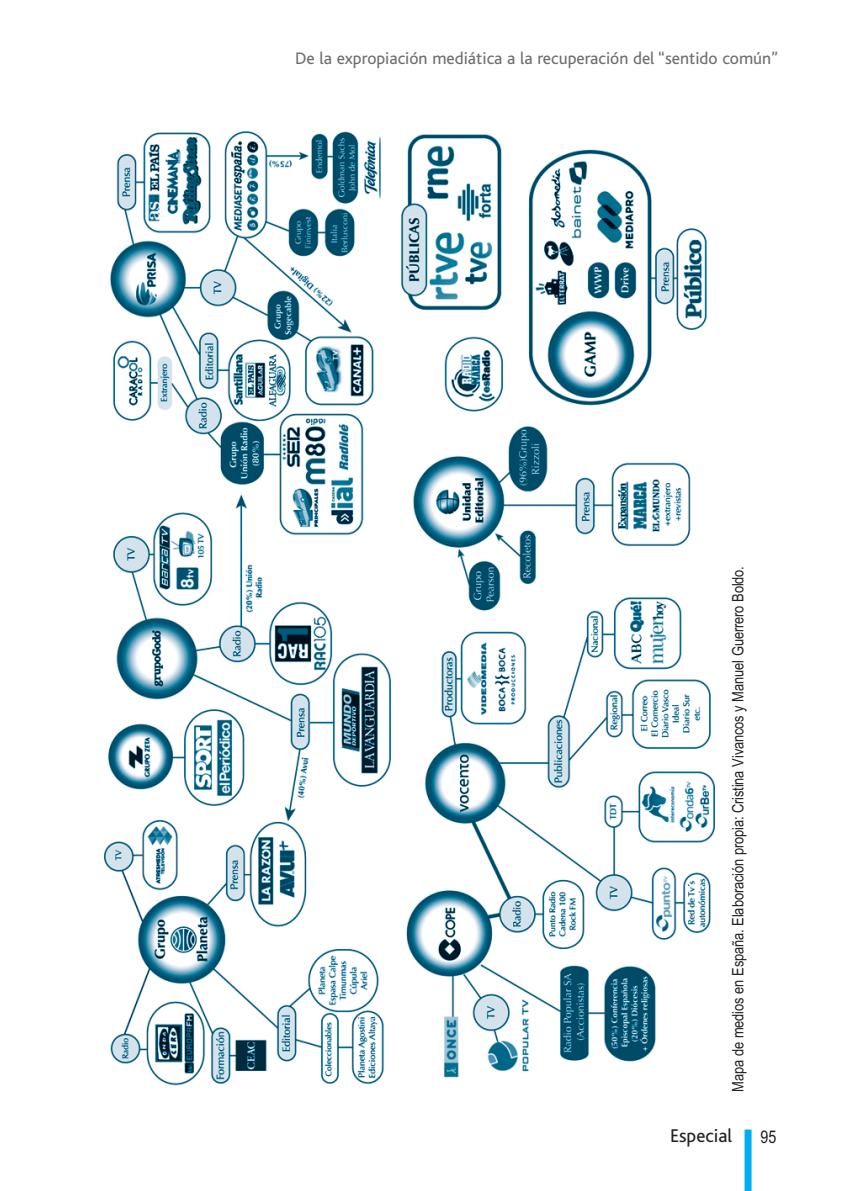
<style>
.page{position:relative;width:844px;height:1191px;background:#fff}
.page>*{position:absolute;margin:0;border:0;box-sizing:border-box;transform-origin:0 0}
.t1{font:19.25px "Bliss";color:#231f20}
.t2{font:17.5px "Bliss";color:#6d6e70}
.t3{font:17.5px "Arial Narrow";color:#231f20}
.t4{font:15.75px "Arial Narrow";letter-spacing:-.01em;color:#231f20}
</style>
<div class="page">
<div style="left:744px;top:1129px;width:7px;height:62px;background:#00aeef"></div>
<img style="left:103px;top:131px;width:613px;height:955px">
<p class="t2" style="left:295px;top:51px;width:484px">De la expropiación mediática a la recuperación del “sentido común”</p>
<p class="t4" style="left:732px;top:1091px;width:527px;rotate:-90deg">Mapa de medios en España. Elaboración propia: Cristina Vivancos y Manuel Guerrero Boldo.</p>
<p class="t1" style="left:670px;top:1128px;width:63px">Especial</p>
<p class="t3" style="left:760px;top:1130px;width:17px">95</p>
</div>
